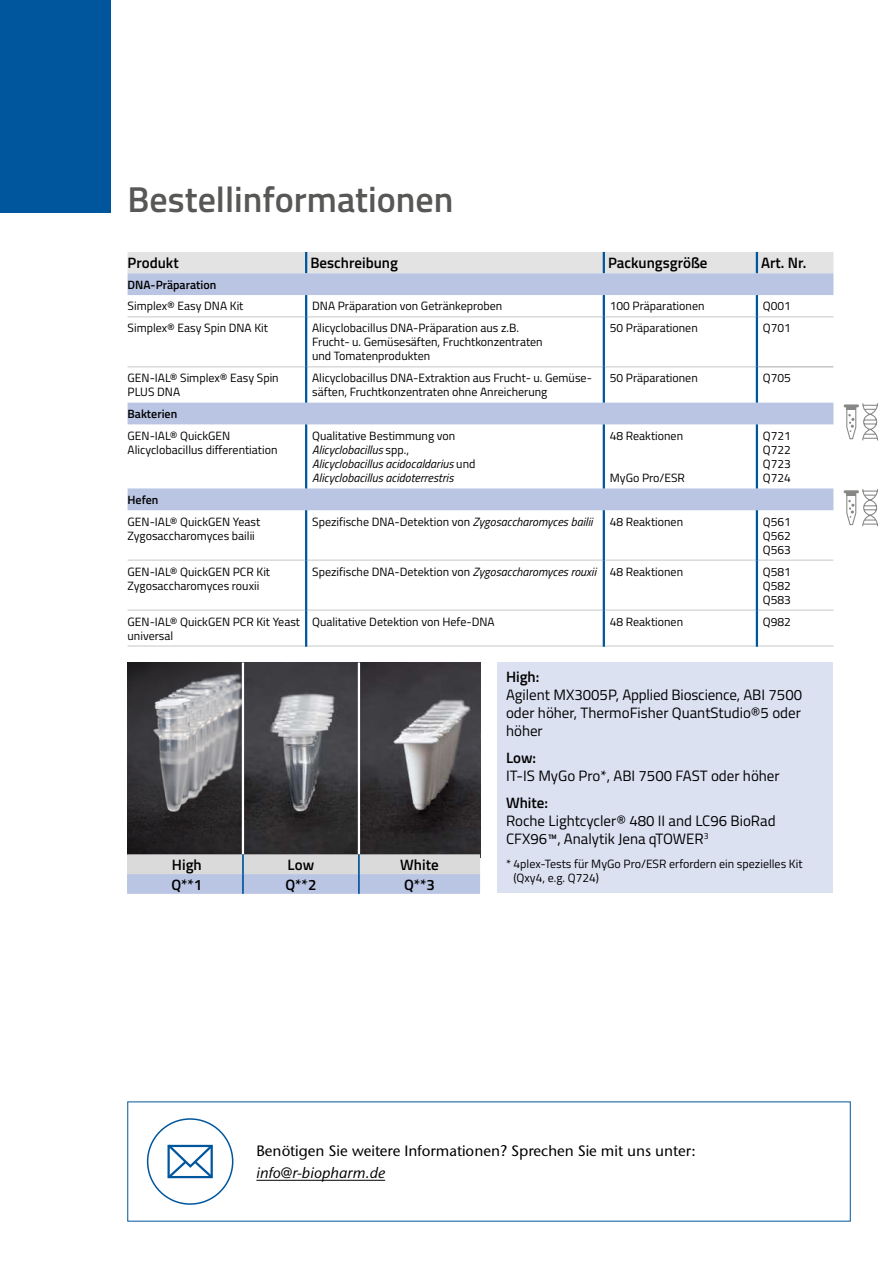
<style>
.page{position:relative;width:893px;height:1263px;background:#fff}
.page>*{position:absolute;margin:0;border:0;box-sizing:border-box;transform-origin:0 0}
.t1{font:600 36px "Titillium";color:#575756}
.t2{font:15px/18px "Titillium";color:#000;text-align:justify}
.t3{font:600 15px "Titillium";color:#000}
.t4{font:500 15px "Stone Sans ITC Std";color:#000}
.t5{font:italic 500 15px "Stone Sans ITC Std";color:#000}
.t6{font:12px/14.1px "Titillium";color:#000}
.t7{font:italic 12px/14.1px "Titillium";color:#000}
.t8{font:600 12px "Titillium";color:#000}
.s1{font-style:normal}
.s2{font-style:italic}
</style>
<div class="page">
<div style="left:0;top:0;width:111px;height:213px;background:#00569d"></div>
<hr style="left:256px;top:1180px;width:129px;height:1px;background:#000">
<div style="left:147px;top:1118px;width:86px;height:87px;border:2px solid #00569d;border-radius:50%"></div>
<svg style="left:167px;top:1144px;width:46px;height:35px"></svg>
<div style="left:128px;top:252px;width:705px;height:21px;background:#e4e3e3"></div>
<hr style="left:305px;top:252px;width:2px;height:21px;background:#00569d">
<hr style="left:603px;top:252px;width:2px;height:21px;background:#00569d">
<hr style="left:756px;top:252px;width:2px;height:21px;background:#00569d">
<svg style="left:128px;top:273px;width:705px;height:237px"></svg>
<hr style="left:758px;top:366px;width:75px;height:1px;background:#c6c6c6">
<hr style="left:128px;top:316px;width:177px;height:2px;background:#dadada">
<hr style="left:307px;top:316px;width:296px;height:2px;background:#dadada">
<hr style="left:605px;top:316px;width:151px;height:2px;background:#dadada">
<hr style="left:758px;top:316px;width:75px;height:2px;background:#dadada">
<hr style="left:128px;top:559px;width:177px;height:2px;background:#dadada">
<hr style="left:307px;top:559px;width:296px;height:2px;background:#dadada">
<hr style="left:605px;top:559px;width:151px;height:2px;background:#dadada">
<hr style="left:758px;top:559px;width:75px;height:2px;background:#dadada">
<hr style="left:128px;top:609px;width:177px;height:2px;background:#dadada">
<hr style="left:307px;top:609px;width:296px;height:2px;background:#dadada">
<hr style="left:605px;top:609px;width:151px;height:2px;background:#dadada">
<hr style="left:758px;top:609px;width:75px;height:2px;background:#dadada">
<hr style="left:128px;top:645px;width:177px;height:2px;background:#dadada">
<hr style="left:307px;top:645px;width:296px;height:2px;background:#dadada">
<hr style="left:605px;top:645px;width:151px;height:2px;background:#dadada">
<hr style="left:758px;top:645px;width:75px;height:2px;background:#dadada">
<hr style="left:305px;top:295px;width:2px;height:22px;background:#00569d">
<hr style="left:603px;top:295px;width:2px;height:22px;background:#00569d">
<hr style="left:756px;top:295px;width:2px;height:22px;background:#00569d">
<hr style="left:305px;top:424px;width:2px;height:64px;background:#00569d">
<hr style="left:603px;top:424px;width:2px;height:64px;background:#00569d">
<hr style="left:756px;top:424px;width:2px;height:64px;background:#00569d">
<hr style="left:305px;top:510px;width:2px;height:50px;background:#00569d">
<hr style="left:603px;top:510px;width:2px;height:50px;background:#00569d">
<hr style="left:756px;top:510px;width:2px;height:50px;background:#00569d">
<hr style="left:305px;top:560px;width:2px;height:50px;background:#00569d">
<hr style="left:603px;top:560px;width:2px;height:50px;background:#00569d">
<hr style="left:756px;top:560px;width:2px;height:50px;background:#00569d">
<hr style="left:305px;top:610px;width:2px;height:37px;background:#00569d">
<hr style="left:603px;top:610px;width:2px;height:37px;background:#00569d">
<hr style="left:756px;top:610px;width:2px;height:37px;background:#00569d">
<hr style="left:128px;top:366px;width:177px;height:1px;background:#dadada">
<hr style="left:307px;top:366px;width:296px;height:1px;background:#dadada">
<hr style="left:605px;top:366px;width:151px;height:1px;background:#dadada">
<hr style="left:305px;top:317px;width:2px;height:50px;background:#00569d">
<hr style="left:603px;top:317px;width:2px;height:50px;background:#00569d">
<hr style="left:756px;top:317px;width:2px;height:50px;background:#00569d">
<hr style="left:305px;top:367px;width:2px;height:36px;background:#00569d">
<hr style="left:603px;top:367px;width:2px;height:36px;background:#00569d">
<hr style="left:756px;top:367px;width:2px;height:36px;background:#00569d">
<svg style="left:846px;top:403px;width:32px;height:37px"></svg>
<hr style="left:846px;top:406px;width:10px;height:4px;background:#878786">
<hr style="left:844px;top:404px;width:15px;height:3px;background:#878786">
<svg style="left:846px;top:489px;width:32px;height:37px"></svg>
<hr style="left:844px;top:490px;width:15px;height:3px;background:#878786">
<div style="left:497px;top:662px;width:336px;height:231px;background:#dce1f2"></div>
<img style="left:127px;top:662px;width:231px;height:192px">
<img style="left:360px;top:662px;width:120px;height:192px">
<hr style="left:242px;top:662px;width:2px;height:192px;background:#fff">
<svg style="left:127px;top:854px;width:353px;height:40px;background:#c8cedd"></svg>
<hr style="left:242px;top:854px;width:2px;height:20px;background:#00569d">
<hr style="left:358px;top:854px;width:2px;height:20px;background:#00569d">
<hr style="left:242px;top:874px;width:2px;height:20px;background:#00569d">
<hr style="left:358px;top:874px;width:2px;height:20px;background:#00569d">
<h1 class="t1" style="left:128px;top:186px;width:327px">Bestellinformationen</h1>
<p class="t3" style="left:128px;top:257px;width:53px">Produkt</p>
<p class="t3" style="left:310px;top:257px;width:89px">Beschreibung</p>
<p class="t3" style="left:608px;top:257px;width:101px">Packungsgröße</p>
<p class="t3" style="left:761px;top:257px;width:47px">Art. Nr.</p>
<p class="t8" style="left:128px;top:280px;width:90px">DNA-Präparation</p>
<p class="t6" style="left:128px;top:300px;width:117px">Simplex® Easy DNA Kit</p>
<p class="t6" style="left:312px;top:300px;width:192px">DNA Präparation von Getränkeproben</p>
<p class="t6" style="left:610px;top:300px;width:96px">100 Präparationen</p>
<p class="t6" style="left:763px;top:300px;width:30px">Q001</p>
<p class="t6" style="left:128px;top:322px;width:142px">Simplex® Easy Spin DNA Kit</p>
<p class="t6" style="left:312px;top:322px;width:232px">Alicyclobacillus DNA-Präparation aus z.B.<br>Frucht- u. Gemüsesäften, Fruchtkonzentraten und Tomatenprodukten</p>
<p class="t6" style="left:610px;top:322px;width:89px">50 Präparationen</p>
<p class="t6" style="left:763px;top:322px;width:30px">Q701</p>
<p class="t6" style="left:128px;top:372px;width:153px">GEN-IAL® Simplex® Easy Spin<br>PLUS DNA</p>
<p class="t6" style="left:312px;top:372px;width:281px">Alicyclobacillus DNA-Extraktion aus Frucht- u. Gemüse&shy;säften, Fruchtkonzentraten ohne Anreicherung</p>
<p class="t6" style="left:610px;top:372px;width:89px">50 Präparationen</p>
<p class="t6" style="left:763px;top:372px;width:30px">Q705</p>
<p class="t8" style="left:128px;top:409px;width:51px">Bakterien</p>
<p class="t6" style="left:128px;top:430px;width:151px">GEN-IAL® QuickGEN<br>Alicyclobacillus differentiation</p>
<p class="t7" style="left:312px;top:430px;width:165px"><span class="s1">Qualitative Bestimmung von<br></span>Alicyclobacillus <span class="s1">spp.,<br></span>Alicyclobacillus acidocaldarius <span class="s1">und<br></span>Alicyclobacillus acidoterrestris</p>
<p class="t6" style="left:610px;top:430px;width:75px">48 Reaktionen</p>
<p class="t6" style="left:763px;top:430px;width:30px;text-align:justify">Q721<br>Q722<br>Q723<br>Q724</p>
<p class="t6" style="left:610px;top:472px;width:77px">MyGo Pro/ESR</p>
<p class="t8" style="left:128px;top:495px;width:32px">Hefen</p>
<p class="t6" style="left:128px;top:515px;width:134px">GEN-IAL® QuickGEN Yeast<br>Zygosaccharomyces bailii</p>
<p class="t6" style="left:312px;top:515px;width:282px">Spezifische DNA-Detektion von <span class="s2">Zygosaccharomyces bailii</span></p>
<p class="t6" style="left:610px;top:515px;width:75px">48 Reaktionen</p>
<p class="t6" style="left:763px;top:515px;width:30px;text-align:justify">Q561<br>Q562<br>Q563</p>
<p class="t6" style="left:128px;top:565px;width:144px">GEN-IAL® QuickGEN PCR Kit<br>Zygosaccharomyces rouxii</p>
<p class="t6" style="left:312px;top:565px;width:372px">Spezifische DNA-Detektion von <span class="s2">Zygosaccharomyces rouxii</span> 48 Reaktionen</p>
<p class="t6" style="left:763px;top:565px;width:30px;text-align:justify">Q581<br>Q582<br>Q583</p>
<p class="t6" style="left:128px;top:615px;width:174px">GEN-IAL® QuickGEN PCR Kit Yeast universal</p>
<p class="t6" style="left:312px;top:615px;width:184px">Qualitative Detektion von Hefe-DNA</p>
<p class="t6" style="left:610px;top:615px;width:75px">48 Reaktionen</p>
<p class="t6" style="left:763px;top:615px;width:30px">Q982</p>
<p class="t3" style="left:506px;top:671px;width:35px">High:</p>
<p class="t2" style="left:506px;top:687px;width:298px">Agilent MX3005P, Applied Bioscience, ABI 7500 oder höher, ThermoFisher QuantStudio®5 oder höher</p>
<p class="t3" style="left:506px;top:752px;width:32px">Low:</p>
<p class="t2" style="left:506px;top:768px;width:275px">IT-IS MyGo Pro*, ABI 7500 FAST oder höher</p>
<p class="t3" style="left:506px;top:797px;width:44px">White:</p>
<p class="t2" style="left:506px;top:813px;width:271px">Roche Lightcycler® 480 II and LC96 BioRad<br>CFX96™, Analytik Jena qTOWER<sup>3</sup></p>
<p class="t6" style="left:513px;top:857px;width:291px;text-indent:-8px">* 4plex-Tests für MyGo Pro/ESR erfordern ein spezielles Kit (Qxy4, e.g. Q724)</p>
<p class="t3" style="left:172px;top:859px;width:31px">High</p>
<p class="t3" style="left:288px;top:859px;width:28px">Low</p>
<p class="t3" style="left:400px;top:859px;width:40px">White</p>
<p class="t3" style="left:171px;top:879px;width:32px">Q**1</p>
<p class="t3" style="left:285px;top:879px;width:32px">Q**2</p>
<p class="t3" style="left:404px;top:879px;width:32px">Q**3</p>
<p class="t4" style="left:256px;top:1145px;width:441px">Benötigen Sie weitere Informationen? Sprechen Sie mit uns unter:</p>
<p class="t5" style="left:256px;top:1167px;width:130px">info@r-biopharm.de</p>
</div>
